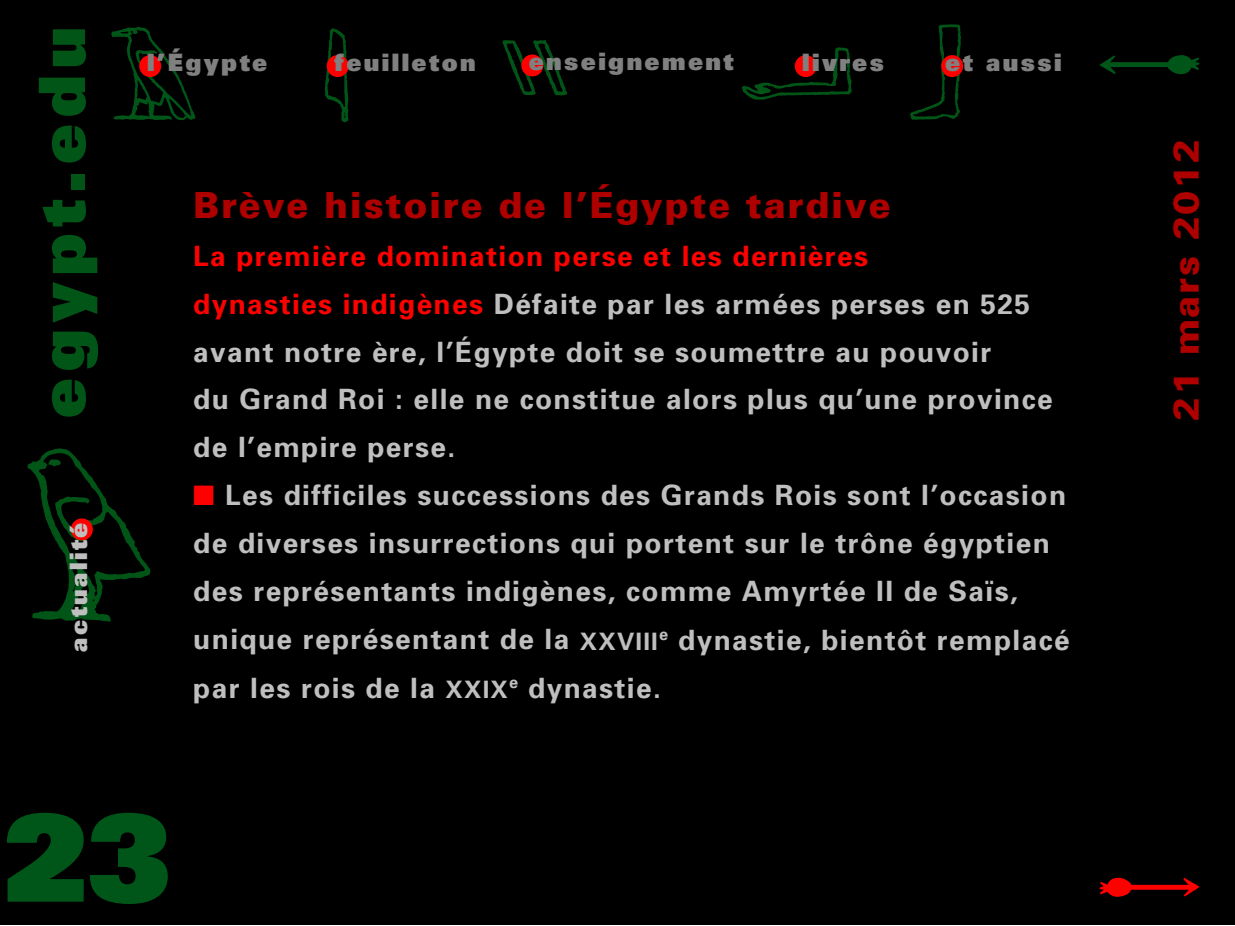
<style>
.page{position:relative;width:1235px;height:926px;background:#fff}
.page>*{position:absolute;margin:0;border:0;box-sizing:border-box;transform-origin:0 0}
.t1{font:900 120px "Univers";color:#005618}
.t2{font:900 64px "Univers";letter-spacing:.1em;color:#005517}
.t3{font:900 36px "Univers";letter-spacing:.05em;color:#af0000}
.t4{font:700 28px/48px "Univers";letter-spacing:.05em;color:#bfbfbf}
.t5{font:900 24px "Univers";letter-spacing:.1em;color:#808080}
.t6{font:900 24px "Univers";letter-spacing:.1em;color:#bfbfbf}
.s1{color:#f00}
.s2{font-size:24px}
</style>
<div class="page">
<div style="left:1px;top:0;width:1234px;height:925px;background:#000"></div>
<svg style="left:111px;top:26px;width:84px;height:94px"></svg>
<svg style="left:324px;top:28px;width:24px;height:94px"></svg>
<div style="left:139px;top:55px;width:22px;height:22px;background:#f00;border-radius:50%"></div>
<div style="left:327px;top:55px;width:22px;height:22px;background:#f00;border-radius:50%"></div>
<svg style="left:742px;top:47px;width:110px;height:53px"></svg>
<div style="left:795px;top:55px;width:21px;height:22px;background:#f00;border-radius:50%"></div>
<svg style="left:910px;top:24px;width:51px;height:96px"></svg>
<div style="left:941px;top:55px;width:22px;height:22px;background:#f00;border-radius:50%"></div>
<svg style="left:502px;top:40px;width:65px;height:56px"></svg>
<div style="left:521px;top:55px;width:22px;height:21px;background:#f00;border-radius:50%"></div>
<svg style="left:28px;top:448px;width:123px;height:174px"></svg>
<div style="left:71px;top:518px;width:22px;height:22px;background:#f00;border-radius:50%"></div>
<svg style="left:1099px;top:55px;width:100px;height:19px"></svg>
<svg style="left:1099px;top:878px;width:100px;height:19px"></svg>
<h2 class="t2" style="left:20px;top:418px;width:393px;rotate:-90deg">egypt.edu</h2>
<p class="t6" style="left:63px;top:652px;width:130px;rotate:-90deg">actualité</p>
<p class="t5" style="left:147px;top:47px;width:122px">l’Égypte</p>
<p class="t5" style="left:335px;top:47px;width:143px">feuilleton</p>
<p class="t5" style="left:529px;top:46px;width:207px">enseignement</p>
<p class="t5" style="left:802px;top:47px;width:83px">livres</p>
<p class="t5" style="left:945px;top:47px;width:118px">et aussi</p>
<p class="t3" style="left:193px;top:182px;width:699px">Brève histoire de l’Égypte tardive</p>
<p class="t4" style="left:193px;top:232px;width:861px"><span class="s1">La première domination perse et les dernières<br>dynasties indigènes</span> Défaite par les armées perses en 525 avant notre ère, l’Égypte doit se soumettre au pouvoir<br>du Grand Roi : elle ne constitue alors plus qu’une province de l’empire perse.</p>
<p class="t4" style="left:193px;top:472px;width:878px"><span class="s1">■</span> Les difficiles successions des Grands Rois sont l’occasion de diverses insurrections qui portent sur le trône égyptien des représentants indigènes, comme Amyrtée II de Saïs, unique représentant de la <span class="s2">XXVIII</span><sup>e</sup> dynastie, bientôt remplacé par les rois de la <span class="s2">XXIX</span><sup>e</sup> dynastie.</p>
<h1 class="t1" style="left:3px;top:780px;width:170px">23</h1>
<p class="t3" style="left:1163px;top:421px;width:283px;rotate:-90deg">21 mars 2012</p>
</div>
